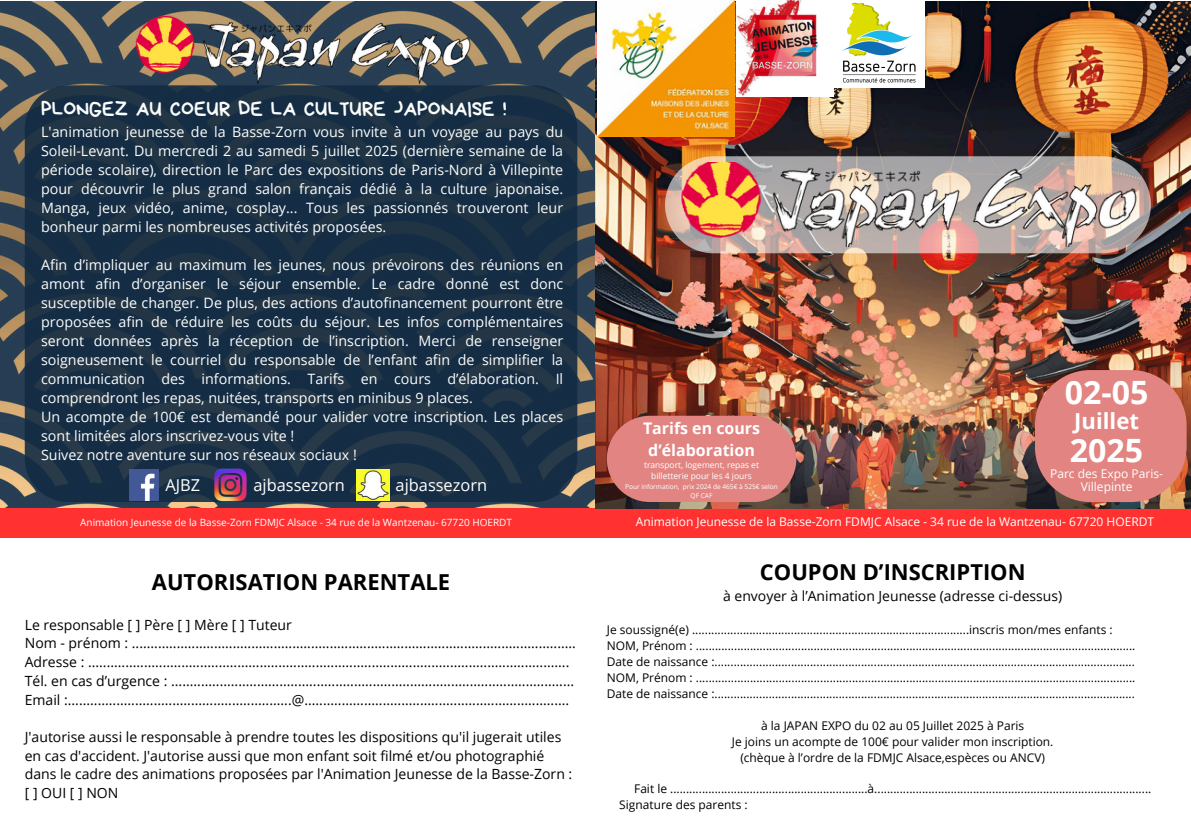
<style>
.page{position:relative;width:1191px;height:839px;background:#fff}
.page>*{position:absolute;margin:0;border:0;box-sizing:border-box;transform-origin:0 0}
.t1{font:700 32.2px "Open Sans";color:#fff}
.t2{font:700 22px "Open Sans";color:#000}
.t3{font:700 22px "Open Sans";color:#fff}
.t4{font:21px "Bryndan Write";color:#fcfdfb}
.t5{font:16.4px "Open Sans";color:#fff}
.t6{font:700 16px/21.8px "Open Sans";color:#fff;text-align:center}
.t7{font:14.2px/19px "Open Sans";color:#fcfdfb;text-align:justify}
.t8{font:14px/18.8px "Open Sans";color:#000}
.t9{font:12px "Open Sans";color:#000}
.t10{font:12px/12.8px "Open Sans";color:#fff;text-align:center}
.t11{font:10px "Open Sans";color:#fff}
.t12{font:8.4px "Open Sans";color:#fff}
.t13{font:6.6px/8.8px "Open Sans";color:#fff;text-align:center}
</style>
<div class="page">
<div style="left:598px;top:506px;width:593px;height:32px;background:#ff3131"></div>
<img style="left:0;top:2px;width:595px;height:506px">
<img style="left:129px;top:9px;width:347px;height:76px">
<svg style="left:25px;top:85px;width:552px;height:417px;background:#1a3044"></svg>
<div style="left:0;top:508px;width:598px;height:30px;background:#ff3131"></div>
<img style="left:595px;top:2px;width:596px;height:506px">
<svg style="left:607px;top:416px;width:189px;height:86px;background:#d67d7a"></svg>
<div style="left:1035px;top:370px;width:151px;height:132px;background:#e28582;border-radius:56px"></div>
<img style="left:665px;top:156px;width:486px;height:97px">
<img style="left:672px;top:163px;width:472px;height:83px">
<img style="left:598px;top:0;width:136px;height:136px">
<img style="left:736px;top:0;width:98px;height:96px">
<img style="left:835px;top:2px;width:90px;height:85px">
<img style="left:214px;top:469px;width:33px;height:32px">
<img style="left:129px;top:470px;width:30px;height:30px">
<img style="left:357px;top:470px;width:33px;height:30px">
<p class="t4" style="left:41px;top:98px;width:467px">PLONGEZ AU COEUR DE LA CULTURE JAPONAISE !</p>
<p class="t7" style="left:41px;top:121px;width:524px">L'animation jeunesse de la Basse-Zorn vous invite à un voyage au pays du Soleil-Levant. Du mercredi 2 au samedi 5 juillet 2025 (dernière semaine de la période scolaire), direction le Parc des expositions de Paris-Nord à Villepinte pour découvrir le plus grand salon français dédié à la culture japonaise.<br>Manga, jeux vidéo, anime, cosplay... Tous les passionnés trouveront leur bonheur parmi les nombreuses activités proposées.</p>
<p class="t7" style="left:41px;top:255px;width:524px">Afin d’impliquer au maximum les jeunes, nous prévoirons des réunions en amont afin d’organiser le séjour ensemble. Le cadre donné est donc susceptible de changer. De plus, des actions d’autofinancement pourront être proposées afin de réduire les coûts du séjour. Les infos complémentaires seront données après la réception de l’inscription. Merci de renseigner soigneusement le courriel du responsable de l’enfant afin de simplifier la communication des informations. Tarifs en cours d’élaboration. Il comprendront les repas, nuitées, transports en minibus 9 places.</p>
<p class="t7" style="left:41px;top:407px;width:524px">Un acompte de 100€ est demandé pour valider votre inscription. Les places sont limitées alors inscrivez-vous vite !</p>
<p class="t7" style="left:41px;top:445px;width:317px">Suivez notre aventure sur nos réseaux sociaux !</p>
<p class="t5" style="left:165px;top:474px;width:36px">AJBZ</p>
<p class="t5" style="left:253px;top:474px;width:93px">ajbassezorn</p>
<h3 class="t5" style="left:396px;top:474px;width:93px">ajbassezorn</h3>
<p class="t6" style="left:643px;top:416px;width:119px">Tarifs en cours d’élaboration</p>
<p class="t12" style="left:644px;top:459px;width:116px">transport, logement, repas et</p>
<h5 class="t12" style="left:651px;top:470px;width:102px">billetterie pour les 4 jours</h5>
<p class="t13" style="left:625px;top:482px;width:154px">Pour information, prix 2024 de 465€ à 525€ selon<br>QF CAF</p>
<p class="t1" style="left:1065px;top:369px;width:85px">02-05</p>
<p class="t3" style="left:1074px;top:405px;width:66px">Juillet</p>
<p class="t1" style="left:1070px;top:428px;width:75px">2025</p>
<p class="t10" style="left:1050px;top:467px;width:114px">Parc des Expo Paris-<br>Villepinte</p>
<p class="t11" style="left:80px;top:515px;width:433px">Animation Jeunesse de la Basse-Zorn FDMJC Alsace - 34 rue de la Wantzenau- 67720 HOERDT</p>
<p class="t10" style="left:636px;top:515px;width:520px">Animation Jeunesse de la Basse-Zorn FDMJC Alsace - 34 rue de la Wantzenau- 67720 HOERDT</p>
<h4 class="t2" style="left:152px;top:566px;width:300px">AUTORISATION PARENTALE</h4>
<p class="t8" style="left:25px;top:615px;width:269px">Le responsable [ ] Père [ ] Mère [ ] Tuteur</p>
<p class="t8" style="left:25px;top:633px;width:553px">Nom - prénom : .......................................................................................................................</p>
<h3 class="t8" style="left:25px;top:652px;width:546px">Adresse : .................................................................................................................................</h3>
<p class="t8" style="left:25px;top:671px;width:551px">Tél. en cas d’urgence : ............................................................................................................</p>
<p class="t8" style="left:25px;top:689px;width:546px">Email :............................................................@.......................................................................</p>
<p class="t8" style="left:25px;top:727px;width:549px">J'autorise aussi le responsable à prendre toutes les dispositions qu'il jugerait utiles en cas d'accident. J'autorise aussi que mon enfant soit filmé et/ou photographié dans le cadre des animations proposées par l'Animation Jeunesse de la Basse-Zorn : [ ] OUI [ ] NON</p>
<p class="t2" style="left:760px;top:556px;width:267px">COUPON D’INSCRIPTION</p>
<p class="t8" style="left:723px;top:586px;width:341px">à envoyer à l’Animation Jeunesse (adresse ci-dessus)</p>
<p class="t9" style="left:607px;top:621px;width:507px">Je soussigné(e) .......................................................................................inscris mon/mes enfants :</p>
<h1 class="t9" style="left:607px;top:636px;width:530px">NOM, Prénom : ..........................................................................................................................................</h1>
<p class="t9" style="left:607px;top:652px;width:530px">Date de naissance :....................................................................................................................................</p>
<h2 class="t9" style="left:607px;top:668px;width:530px">NOM, Prénom : ..........................................................................................................................................</h2>
<p class="t9" style="left:607px;top:684px;width:530px">Date de naissance :....................................................................................................................................</p>
<p class="t9" style="left:761px;top:716px;width:265px">à la JAPAN EXPO du 02 au 05 Juillet 2025 à Paris</p>
<h6 class="t9" style="left:732px;top:732px;width:323px">Je joins un acompte de 100€ pour valider mon inscription.</h6>
<p class="t9" style="left:740px;top:748px;width:306px">(chèque à l’ordre de la FDMJC Alsace,espèces ou ANCV)</p>
<p class="t9" style="left:634px;top:780px;width:519px">Fait le ..............................................................à.......................................................................................</p>
<p class="t9" style="left:619px;top:796px;width:130px">Signature des parents :</p>
</div>
